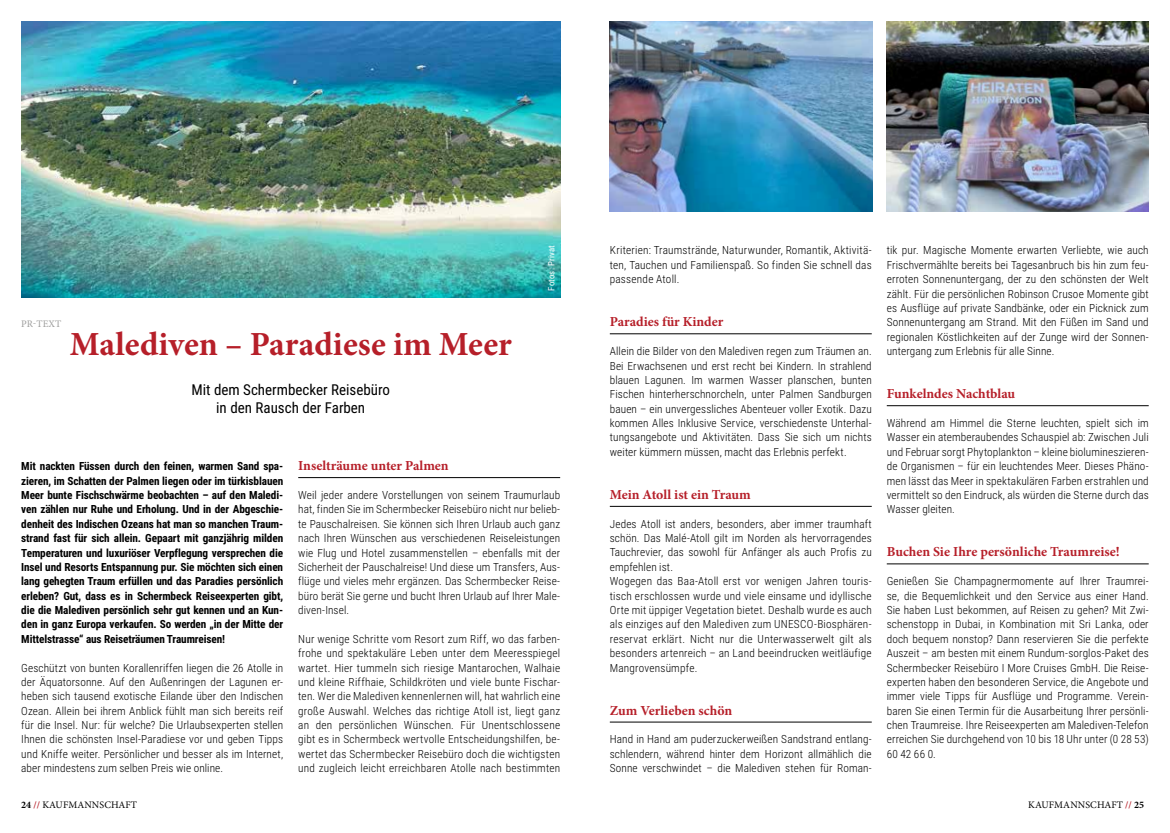
<style>
.page{position:relative;width:1170px;height:833px;background:#fff}
.page>*{position:absolute;margin:0;border:0;box-sizing:border-box;transform-origin:0 0}
.t1{font:700 33.75px "Minion Pro";color:#b61f29}
.t2{font:15px/17.5px "Roboto Condensed";color:#000;text-align:center}
.t3{font:700 13.75px "Minion Pro";color:#b61f29}
.t4{font:300 11.25px/14.4px "Roboto Condensed";letter-spacing:.015em;color:#000;text-align:justify}
.t5{font:700 11.25px/14.4px "Roboto Condensed";letter-spacing:-.01em;color:#000;text-align:justify}
.t6{font:10px "Minion Pro";letter-spacing:.01em;color:#000}
.t7{font:10px "Minion Pro";letter-spacing:.01em;color:#9d9d9c}
.t8{font:8.75px "Roboto Condensed";letter-spacing:.02em;color:#fff}
.s1{font-weight:700}
.s2{font-weight:700;color:#b61f29}
</style>
<div class="page">
<img style="left:609px;top:21px;width:263px;height:190px">
<img style="left:886px;top:21px;width:262px;height:190px">
<img style="left:21px;top:21px;width:539px;height:277px">
<hr style="left:298px;top:477px;width:262px;height:1px;background:#000">
<hr style="left:609px;top:333px;width:262px;height:1px;background:#000">
<hr style="left:609px;top:506px;width:262px;height:1px;background:#000">
<hr style="left:609px;top:721px;width:262px;height:1px;background:#000">
<hr style="left:886px;top:405px;width:262px;height:1px;background:#000">
<hr style="left:886px;top:563px;width:262px;height:1px;background:#000">
<p class="t7" style="left:21px;top:317px;width:41px">PR-TEXT</p>
<h1 class="t1" style="left:70px;top:320px;width:443px">Malediven – Paradiese im Meer</h1>
<h2 class="t2" style="left:191px;top:380px;width:200px">Mit dem Schermbecker Reisebüro in den Rausch der Farben</h2>
<p class="t8" style="left:545px;top:291px;width:47px;rotate:-90deg">Fotos: Privat</p>
<p class="t5" style="left:21px;top:458px;width:263px">Mit nackten Füssen durch den feinen, warmen Sand spa&shy;zieren, im Schatten der Palmen liegen oder im türkisblauen Meer bunte Fischschwärme beobachten – auf den Maledi&shy;ven zählen nur Ruhe und Erholung. Und in der Abgeschie&shy;denheit des Indischen Ozeans hat man so manchen Traum&shy;strand fast für sich allein. Gepaart mit ganzjährig milden Temperaturen und luxuriöser Verpflegung versprechen die Insel und Resorts Entspannung pur. Sie möchten sich einen lang gehegten Traum erfüllen und das Paradies persönlich erleben? Gut, dass es in Schermbeck Reiseexperten gibt, die die Malediven persönlich sehr gut kennen und an Kun&shy;den in ganz Europa verkaufen. So werden „in der Mitte der Mittelstrasse“ aus Reiseträumen Traumreisen!</p>
<p class="t4" style="left:21px;top:660px;width:263px">Geschützt von bunten Korallenriffen liegen die 26 Atolle in der Äquatorsonne. Auf den Außenringen der Lagunen er&shy;heben sich tausend exotische Eilande über den Indischen Ozean. Allein bei ihrem Anblick fühlt man sich bereits reif für die Insel. Nur: für welche? Die Urlaubsexperten stellen Ihnen die schönsten Insel-Paradiese vor und geben Tipps und Kniffe weiter. Persönlicher und besser als im Internet, aber mindestens zum selben Preis wie online.</p>
<p class="t3" style="left:298px;top:456px;width:152px">Inselträume unter Palmen</p>
<p class="t4" style="left:298px;top:487px;width:263px">Weil jeder andere Vorstellungen von seinem Traumurlaub hat, finden Sie im Schermbecker Reisebüro nicht nur belieb&shy;te Pauschalreisen. Sie können sich Ihren Urlaub auch ganz nach Ihren Wünschen aus verschiedenen Reiseleistungen wie Flug und Hotel zusammenstellen – ebenfalls mit der Sicherheit der Pauschalreise! Und diese um Transfers, Aus&shy;flüge und vieles mehr ergänzen. Das Schermbecker Reise&shy;büro berät Sie gerne und bucht Ihren Urlaub auf Ihrer Male&shy;diven-Insel.</p>
<p class="t4" style="left:298px;top:631px;width:263px">Nur wenige Schritte vom Resort zum Riff, wo das farben&shy;frohe und spektakuläre Leben unter dem Meeresspiegel wartet. Hier tummeln sich riesige Mantarochen, Walhaie und kleine Riffhaie, Schildkröten und viele bunte Fischar&shy;ten. Wer die Malediven kennenlernen will, hat wahrlich eine große Auswahl. Welches das richtige Atoll ist, liegt ganz an den persönlichen Wünschen. Für Unentschlossene gibt es in Schermbeck wertvolle Entscheidungshilfen, be&shy;wertet das Schermbecker Reisebüro doch die wichtigsten und zugleich leicht erreichbaren Atolle nach bestimmten</p>
<p class="t4" style="left:609px;top:243px;width:263px">Kriterien: Traumstrände, Naturwunder, Romantik, Aktivitä&shy;ten, Tauchen und Familienspaß. So finden Sie schnell das passende Atoll.</p>
<p class="t3" style="left:609px;top:312px;width:115px">Paradies für Kinder</p>
<p class="t4" style="left:609px;top:343px;width:263px">Allein die Bilder von den Malediven regen zum Träumen an.<br>Bei Erwachsenen und erst recht bei Kindern. In strahlend blauen Lagunen. Im warmen Wasser planschen, bunten Fischen hinterherschnorcheln, unter Palmen Sandburgen bauen – ein unvergessliches Abenteuer voller Exotik. Dazu kommen Alles Inklusive Service, verschiedenste Unterhal&shy;tungsangebote und Aktivitäten. Dass Sie sich um nichts weiter kümmern müssen, macht das Erlebnis perfekt.</p>
<p class="t3" style="left:609px;top:485px;width:142px">Mein Atoll ist ein Traum</p>
<p class="t4" style="left:609px;top:516px;width:263px;text-align:left">Jedes Atoll ist anders, besonders, aber immer traumhaft schön. Das Malé-Atoll gilt im Norden als hervorragendes Tauchrevier, das sowohl für Anfänger als auch Profis zu empfehlen ist.<br>Wogegen das Baa-Atoll erst vor wenigen Jahren touris&shy;tisch erschlossen wurde und viele einsame und idyllische Orte mit üppiger Vegetation bietet. Deshalb wurde es auch als einziges auf den Malediven zum UNESCO-Biosphären&shy;reservat erklärt. Nicht nur die Unterwasserwelt gilt als besonders artenreich – an Land beeindrucken weitläufige Mangrovensümpfe.</p>
<p class="t3" style="left:609px;top:700px;width:124px">Zum Verlieben schön</p>
<p class="t4" style="left:609px;top:732px;width:263px">Hand in Hand am puderzuckerweißen Sandstrand entlang&shy;schlendern, während hinter dem Horizont allmählich die Sonne verschwindet – die Malediven stehen für Roman-</p>
<p class="t4" style="left:886px;top:243px;width:263px">tik pur. Magische Momente erwarten Verliebte, wie auch Frischvermählte bereits bei Tagesanbruch bis hin zum feu&shy;erroten Sonnenuntergang, der zu den schönsten der Welt zählt. Für die persönlichen Robinson Crusoe Momente gibt es Ausflüge auf private Sandbänke, oder ein Picknick zum Sonnenuntergang am Strand. Mit den Füßen im Sand und regionalen Köstlichkeiten auf der Zunge wird der Sonnen&shy;untergang zum Erlebnis für alle Sinne.</p>
<p class="t3" style="left:886px;top:384px;width:130px">Funkelndes Nachtblau</p>
<p class="t4" style="left:886px;top:415px;width:263px">Während am Himmel die Sterne leuchten, spielt sich im Wasser ein atemberaubendes Schauspiel ab: Zwischen Juli und Februar sorgt Phytoplankton – kleine biolumineszieren&shy;de Organismen – für ein leuchtendes Meer. Dieses Phäno&shy;men lässt das Meer in spektakulären Farben erstrahlen und vermittelt so den Eindruck, als würden die Sterne durch das Wasser gleiten.</p>
<p class="t3" style="left:886px;top:542px;width:234px">Buchen Sie Ihre persönliche Traumreise!</p>
<p class="t4" style="left:886px;top:573px;width:263px">Genießen Sie Champagnermomente auf Ihrer Traumrei&shy;se, die Bequemlichkeit und den Service aus einer Hand.<br>Sie haben Lust bekommen, auf Reisen zu gehen? Mit Zwi&shy;schenstopp in Dubai, in Kombination mit Sri Lanka, oder doch bequem nonstop? Dann reservieren Sie die perfekte Auszeit – am besten mit einem Rundum-sorglos-Paket des Schermbecker Reisebüro I More Cruises GmbH. Die Reise&shy;experten haben den besonderen Service, die Angebote und immer viele Tipps für Ausflüge und Programme. Verein&shy;baren Sie einen Termin für die Ausarbeitung Ihrer persönli&shy;chen Traumreise. Ihre Reiseexperten am Malediven-Telefon erreichen Sie durchgehend von 10 bis 18 Uhr unter (0 28 53)<br>60 42 66 0.</p>
<p class="t6" style="left:21px;top:798px;width:117px"><span class="s1">24</span> <span class="s2">//</span> KAUFMANNSCHAFT</p>
<p class="t6" style="left:1028px;top:798px;width:117px">KAUFMANNSCHAFT <span class="s2">//</span> <span class="s1">25</span></p>
</div>
